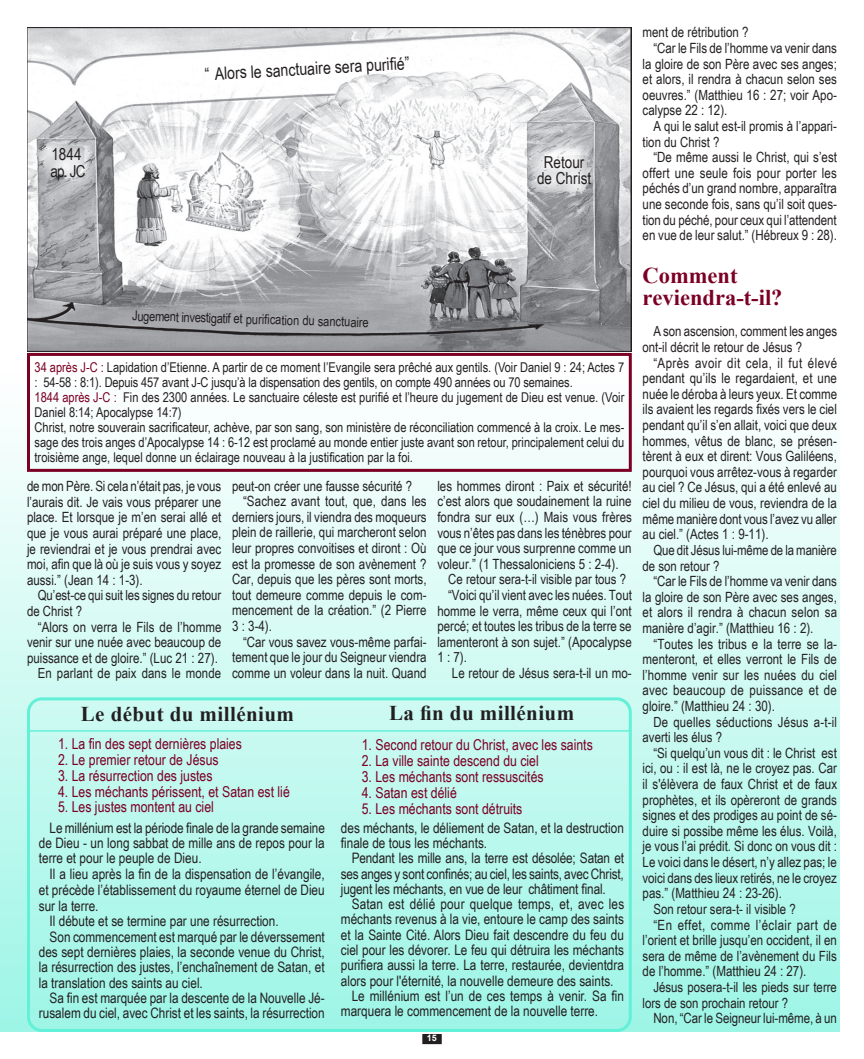
<style>
.page{position:relative;width:864px;height:1059px;background:#fff}
.page>*{position:absolute;margin:0;border:0;box-sizing:border-box;transform-origin:0 0}
.Heading_2{font:700 22.5px/22.5px "Times New Roman";color:#7b0024}
.t1{font:700 21px "Times New Roman";letter-spacing:.02em;color:#231f20}
.t2{font:17.25px "Arial Narrow";color:#231f20}
.t3{font:16.5px/16.5px "Arial Narrow";color:#231f20}
.t4{font:15px "Arial Narrow";color:#7b0024}
.t5{font:14.4px/15.3px "Arial Narrow";color:#231f20;text-align:justify}
.t6{font:14.1px/15.6px "Arial Narrow";color:#231f20;text-align:justify}
.NormalBold{font:13.95px/15.6px "Arial Narrow";color:#231f20}
.t7{font:13.5px/15px "Arial Narrow";color:#231f20}
.t8{font:700 9px "Arial";color:#fff}
.s1{color:#7b0024}
</style>
<div class="page">
<div style="left:423px;top:1034px;width:18px;height:9px;background:#231f20"></div>
<div style="left:422px;top:1033px;width:20px;height:11px;border:2px solid #231f20"></div>
<div style="left:0;top:371px;width:839px;height:660px;background:linear-gradient(to bottom,#fefefe,#9df5e6)"></div>
<div style="left:27px;top:697px;width:605px;height:334px;border:3px solid #63f0d8;border-radius:14px"></div>
<hr style="left:27px;top:730px;width:605px;height:1px;background:#63f0d8">
<img style="left:27px;top:27px;width:605px;height:324px">
<div style="left:27px;top:353px;width:605px;height:119px;border:3px solid #7b0024"></div>
<p class="t2" style="left:204px;top:61px;width:206px;rotate:-3deg">“ Alors le sanctuaire sera purifi é”</p>
<p class="t3" style="left:50px;top:145px;width:36px">1844 ap. JC</p>
<p class="t3" style="left:537px;top:153px;width:56px;line-height:15.9px;text-align:center">Retour de Christ</p>
<p class="t7" style="left:133px;top:307px;width:238px;rotate:2deg">Jugement investigatif et purifi cation du sanctuaire</p>
<p class="t7" style="left:35px;top:359px;width:591px"><span class="s1">34 après J-C :</span> Lapidation d’Etienne. A partir de ce moment l’Evangile sera prêché aux gentils. (Voir Daniel 9 : 24; Actes 7 : 54-58 : 8:1). Depuis 457 avant J-C jusqu’à la dispensation des gentils, on compte 490 années ou 70 semaines.</p>
<p class="t7" style="left:35px;top:389px;width:591px"><span class="s1">1844 après J-C :</span> Fin des 2300 années. Le sanctuaire céleste est purifié et l’heure du jugement de Dieu est venue. (Voir<br>Daniel 8:14; Apocalypse 14:7)</p>
<p class="t7" style="left:35px;top:419px;width:591px;text-align:justify">Christ, notre souverain sacrificateur, achève, par son sang, son ministère de réconciliation commencé à la croix. Le mes&shy;sage des trois anges d’Apocalypse 14 : 6-12 est proclamé au monde entier juste avant son retour, principalement celui du troisième ange, lequel donne un éclairage nouveau à la justification par la foi.</p>
<p class="t6" style="left:27px;top:477px;width:196px">de mon Père. Si cela n’était pas, je vous l’aurais dit. Je vais vous préparer une place. Et lorsque je m’en serai allé et que je vous aurai préparé une place, je reviendrai et je vous prendrai avec moi, afin que là où je suis vous y soyez aussi.” (Jean 14 : 1-3).</p>
<p class="NormalBold" style="left:27px;top:587px;width:196px;text-indent:11px">Qu’est-ce qui suit les signes du retour de Christ ?</p>
<p class="t6" style="left:27px;top:618px;width:196px;text-indent:11px">“Alors on verra le Fils de l’homme venir sur une nuée avec beaucoup de puissance et de gloire.” (Luc 21 : 27).</p>
<p class="NormalBold" style="left:38px;top:665px;width:185px">En parlant de paix dans le monde</p>
<p class="NormalBold" style="left:232px;top:477px;width:181px">peut-on créer une fausse sécurité ?</p>
<p class="t6" style="left:232px;top:493px;width:196px;text-indent:11px">“Sachez avant tout, que, dans les derniers jours, il viendra des moqueurs plein de raillerie, qui marcheront selon leur propres convoitises et diront : Où est la promesse de son avènement ?<br>Car, depuis que les pères sont morts, tout demeure comme depuis le com&shy;mencement de la création.” (2 Pierre 3 : 3-4).</p>
<p class="t6" style="left:232px;top:633px;width:196px;text-indent:11px">“Car vous savez vous-même parfai&shy;tement que le jour du Seigneur viendra comme un voleur dans la nuit. Quand</p>
<p class="t6" style="left:437px;top:477px;width:196px">les hommes diront : Paix et sécurité! c’est alors que soudainement la ruine fondra sur eux (…) Mais vous frères vous n’êtes pas dans les ténèbres pour que ce jour vous surprenne comme un voleur.” (1 Thessaloniciens 5 : 2-4).</p>
<p class="NormalBold" style="left:448px;top:571px;width:180px">Ce retour sera-t-il visible par tous ?</p>
<p class="t6" style="left:437px;top:586px;width:196px;text-indent:11px">“Voici qu’il vient avec les nuées. Tout homme le verra, même ceux qui l’ont percé; et toutes les tribus de la terre se lamenteront à son sujet.” (Apocalypse 1 : 7).</p>
<p class="t6" style="left:452px;top:664px;width:181px">Le retour de Jésus sera-t-il un mo-</p>
<p class="t1" style="left:81px;top:699px;width:215px">Le début du millénium</p>
<p class="t1" style="left:389px;top:698px;width:187px">La fin du millénium</p>
<p class="t4" style="left:58px;top:732px;width:185px">1. La fin des sept dernières plaies</p>
<p class="t4" style="left:58px;top:748px;width:162px">2. Le premier retour de Jésus</p>
<p class="t4" style="left:58px;top:764px;width:156px">3. La résurrection des justes</p>
<p class="t4" style="left:58px;top:780px;width:233px">4. Les méchants périssent, et Satan est lié</p>
<p class="t4" style="left:58px;top:796px;width:157px">5. Les justes montent au ciel</p>
<p class="t5" style="left:39px;top:819px;width:288px;text-indent:11px">Le millénium est la période finale de la grande semaine de Dieu - un long sabbat de mille ans de repos pour la terre et pour le peuple de Dieu.</p>
<p class="t5" style="left:39px;top:865px;width:287px;line-height:15.9px;text-indent:11px">Il a lieu après la fin de la dispensation de l’évangile, et précède l’établissement du royaume éternel de Dieu sur la terre.</p>
<p class="t5" style="left:50px;top:913px;width:231px">Il débute et se termine par une résurrection.</p>
<p class="t5" style="left:39px;top:928px;width:288px;text-indent:11px">Son commencement est marqué par le déverssement des sept dernières plaies, la seconde venue du Christ, la résurrection des justes, l’enchaînement de Satan, et la translation des saints au ciel.</p>
<p class="t5" style="left:39px;top:989px;width:287px;text-align:right">Sa fin est marquée par la descente de la Nouvelle Jé&shy;rusalem du ciel, avec Christ et les saints, la résurrection</p>
<p class="t4" style="left:362px;top:734px;width:233px">1. Second retour du Christ, avec les saints</p>
<p class="t4" style="left:362px;top:750px;width:179px">2. La ville sainte descend du ciel</p>
<p class="t4" style="left:362px;top:766px;width:183px">3. Les méchants sont ressuscités</p>
<p class="t4" style="left:362px;top:781px;width:97px">4. Satan est délié</p>
<p class="t4" style="left:362px;top:797px;width:162px">5. Les méchants sont détruits</p>
<p class="t5" style="left:341px;top:819px;width:285px">des méchants, le déliement de Satan, et la destruction finale de tous les méchants.</p>
<p class="t5" style="left:341px;top:849px;width:285px;text-indent:11px">Pendant les mille ans, la terre est désolée; Satan et ses anges y sont confinés; au ciel, les saints, avec Christ, jugent les méchants, en vue de leur châtiment final.</p>
<p class="t5" style="left:341px;top:895px;width:285px;text-indent:11px">Satan est délié pour quelque temps, et, avec les méchants revenus à la vie, entoure le camp des saints et la Sainte Cité. Alors Dieu fait descendre du feu du ciel pour les dévorer. Le feu qui détruira les méchants purifiera aussi la terre. La terre, restaurée, devientdra alors pour l'éternité, la nouvelle demeure des saints.</p>
<p class="t5" style="left:341px;top:987px;width:285px;text-indent:11px">Le millénium est l’un de ces temps à venir. Sa fin marquera le commencement de la nouvelle terre.</p>
<p class="t8" style="left:427px;top:1031px;width:12px">15</p>
<p class="t6" style="left:643px;top:24px;width:108px">ment de rétribution ?</p>
<p class="t6" style="left:643px;top:40px;width:196px;text-indent:11px">“Car le Fils de l’homme va venir dans la gloire de son Père avec ses anges; et alors, il rendra à chacun selon ses oeuvres.” (Matthieu 16 : 27; voir Apo&shy;calypse 22 : 12).</p>
<p class="NormalBold" style="left:643px;top:118px;width:196px;text-indent:11px">A qui le salut est-il promis à l’appari&shy;tion du Christ ?</p>
<p class="t6" style="left:643px;top:149px;width:196px;text-indent:11px">“De même aussi le Christ, qui s’est offert une seule fois pour porter les péchés d’un grand nombre, apparaîtra une seconde fois, sans qu’il soit ques&shy;tion du péché, pour ceux qui l’attendent en vue de leur salut.” (Hébreux 9 : 28).</p>
<p class="Heading_2" style="left:643px;top:263px;width:141px">Comment reviendra-t-il?</p>
<p class="NormalBold" style="left:643px;top:323px;width:196px;text-indent:11px">A son ascension, comment les anges ont-il décrit le retour de Jésus ?</p>
<p class="t6" style="left:643px;top:354px;width:196px;text-indent:11px">“Après avoir dit cela, il fut élevé pendant qu’ils le regardaient, et une nuée le déroba à leurs yeux. Et comme ils avaient les regards fixés vers le ciel pendant qu’il s’en allait, voici que deux hommes, vêtus de blanc, se présen&shy;tèrent à eux et dirent: Vous Galiléens, pourquoi vous arrêtez-vous à regarder au ciel ? Ce Jésus, qui a été enlevé au ciel du milieu de vous, reviendra de la même manière dont vous l’avez vu aller au ciel.” (Actes 1 : 9-11).</p>
<p class="NormalBold" style="left:643px;top:541px;width:196px;text-indent:11px">Que dit Jésus lui-même de la manière de son retour ?</p>
<p class="t6" style="left:643px;top:573px;width:196px;text-indent:11px">“Car le Fils de l’homme va venir dans la gloire de son Père avec ses anges, et alors il rendra à chacun selon sa manière d’agir.” (Matthieu 16 : 2).</p>
<p class="t6" style="left:643px;top:635px;width:196px;text-indent:11px">“Toutes les tribus e la terre se la&shy;menteront, et elles verront le Fils de l’homme venir sur les nuées du ciel avec beaucoup de puissance et de gloire.” (Matthieu 24 : 30).</p>
<p class="NormalBold" style="left:643px;top:713px;width:196px;text-indent:11px">De quelles séductions Jésus a-t-il averti les élus ?</p>
<p class="t6" style="left:643px;top:744px;width:196px;text-indent:11px">“Si quelqu’un vous dit : le Christ est ici, ou : il est là, ne le croyez pas. Car il s'élèvera de faux Christ et de faux prophètes, et ils opèreront de grands signes et des prodiges au point de sé&shy;duire si possibe même les élus. Voilà, je vous l’ai prédit. Si donc on vous dit :<br>Le voici dans le désert, n’y allez pas; le voici dans des lieux retirés, ne le croyez pas.” (Matthieu 24 : 23-26).</p>
<p class="NormalBold" style="left:653px;top:900px;width:144px">Son retour sera-t- il visible ?</p>
<p class="t6" style="left:643px;top:916px;width:196px;text-indent:11px">“En effet, comme l’éclair part de l’orient et brille jusqu’en occident, il en sera de même de l’avènement du Fils de l’homme.” (Matthieu 24 : 27).</p>
<p class="NormalBold" style="left:643px;top:978px;width:196px;text-indent:11px">Jésus posera-t-il les pieds sur terre lors de son prochain retour ?</p>
<p class="t6" style="left:653px;top:1009px;width:185px">Non, “Car le Seigneur lui-même, à un</p>
</div>
